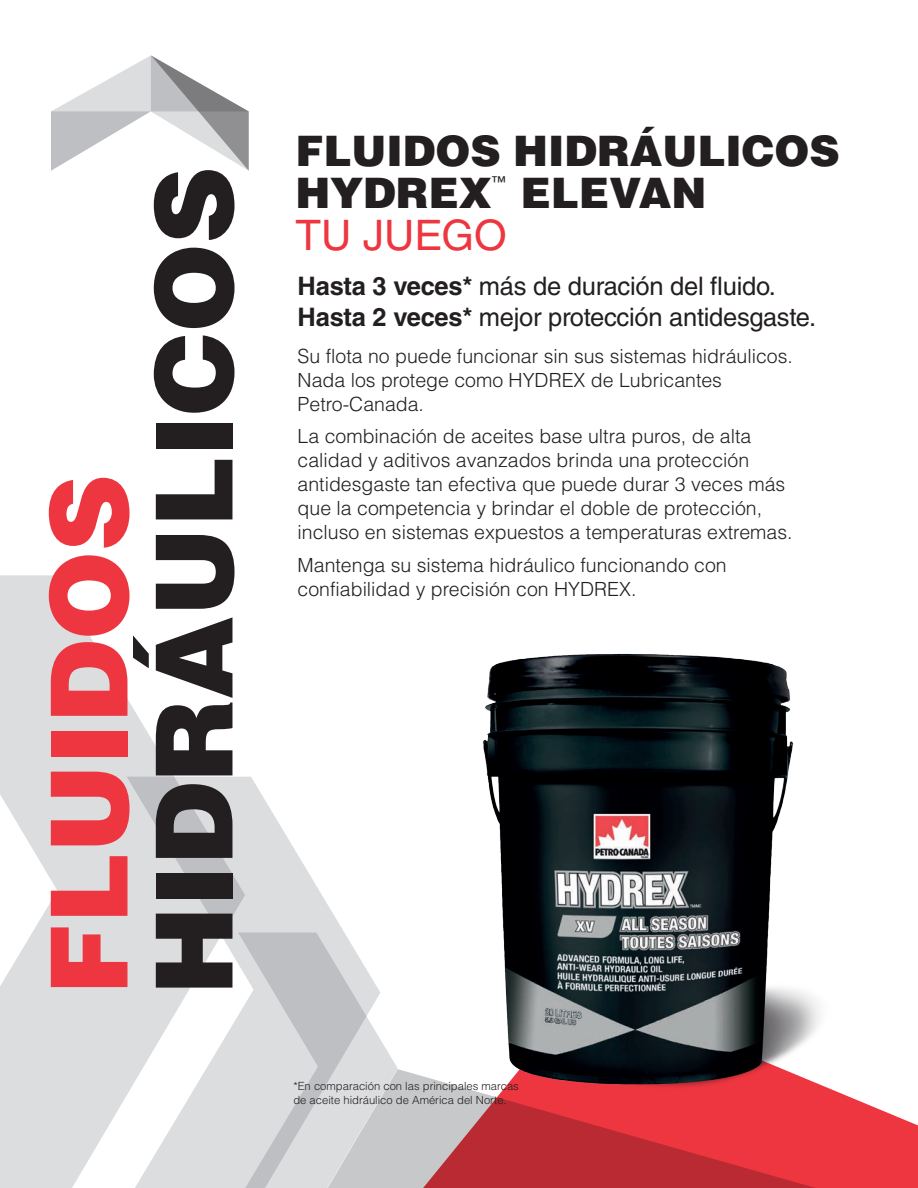
<style>
.page{position:relative;width:918px;height:1188px;background:#fff}
.page>*{position:absolute;margin:0;border:0;box-sizing:border-box;transform-origin:0 0}
.t1{font:900 106.5px/105px "Helvetica LT Std";color:#231f20}
.t2{font:900 42px/42px "Helvetica LT Std";color:#231f20}
.t3{font:42px "Helvetica LT Std";color:#ee3640}
.t4{font:25.5px/31.5px "Helvetica LT Std";letter-spacing:-.01em;color:#231f20}
.t5{font:300 19.5px/24px "Helvetica LT Std";color:#231f20}
.t6{font:15px "Helvetica LT Std";color:#231f20}
.t7{font:300 11.25px/13.5px "Helvetica LT Std";color:#231f20}
.s1{color:#ee3640}
.s2{font-weight:700}
</style>
<div class="page">
<svg style="left:860px;top:1101px;width:58px;height:87px;background:#f0525b"></svg>
<svg style="left:398px;top:1069px;width:462px;height:119px;background:#d04d55"></svg>
<svg style="left:245px;top:777px;width:100px;height:156px;fill:#dcdddf"></svg>
<svg style="left:245px;top:933px;width:153px;height:255px;background:#d3d5d7"></svg>
<svg style="left:0;top:575px;width:245px;height:613px;fill:#dcdddf"></svg>
<svg style="left:51px;top:55px;width:198px;height:116px"></svg>
<img style="left:449px;top:653px;width:381px;height:458px">
<p class="t1" style="left:34px;top:995px;width:830px;rotate:-90deg"><span class="s1">FLUIDOS<br></span>HIDRÁULICOS</p>
<p class="t2" style="left:296px;top:129px;width:546px">FLUIDOS HIDRÁULICOS<br>HYDREX</p>
<p class="t6" style="left:492px;top:173px;width:16px">™</p>
<p class="t2" style="left:521px;top:171px;width:187px">ELEVAN</p>
<p class="t3" style="left:296px;top:211px;width:213px">TU JUEGO</p>
<p class="t4" style="left:298px;top:270px;width:520px"><span class="s2">Hasta 3 veces*</span> más de duración del fluido.<br><span class="s2">Hasta 2 veces*</span> mejor protección antidesgaste.</p>
<p class="t5" style="left:298px;top:344px;width:497px">Su flota no puede funcionar sin sus sistemas hidráulicos.<br>Nada los protege como HYDREX de Lubricantes<br>Petro-Canada.</p>
<p class="t5" style="left:298px;top:424px;width:496px">La combinación de aceites base ultra puros, de alta calidad y aditivos avanzados brinda una protección antidesgaste tan efectiva que puede durar 3 veces más que la competencia y brindar el doble de protección, incluso en sistemas expuestos a temperaturas extremas.</p>
<p class="t5" style="left:298px;top:553px;width:431px">Mantenga su sistema hidráulico funcionando con confiabilidad y precisión con HYDREX.</p>
<p class="t7" style="left:293px;top:1079px;width:227px">*En comparación con las principales marcas de aceite hidráulico de América del Norte.</p>
</div>
